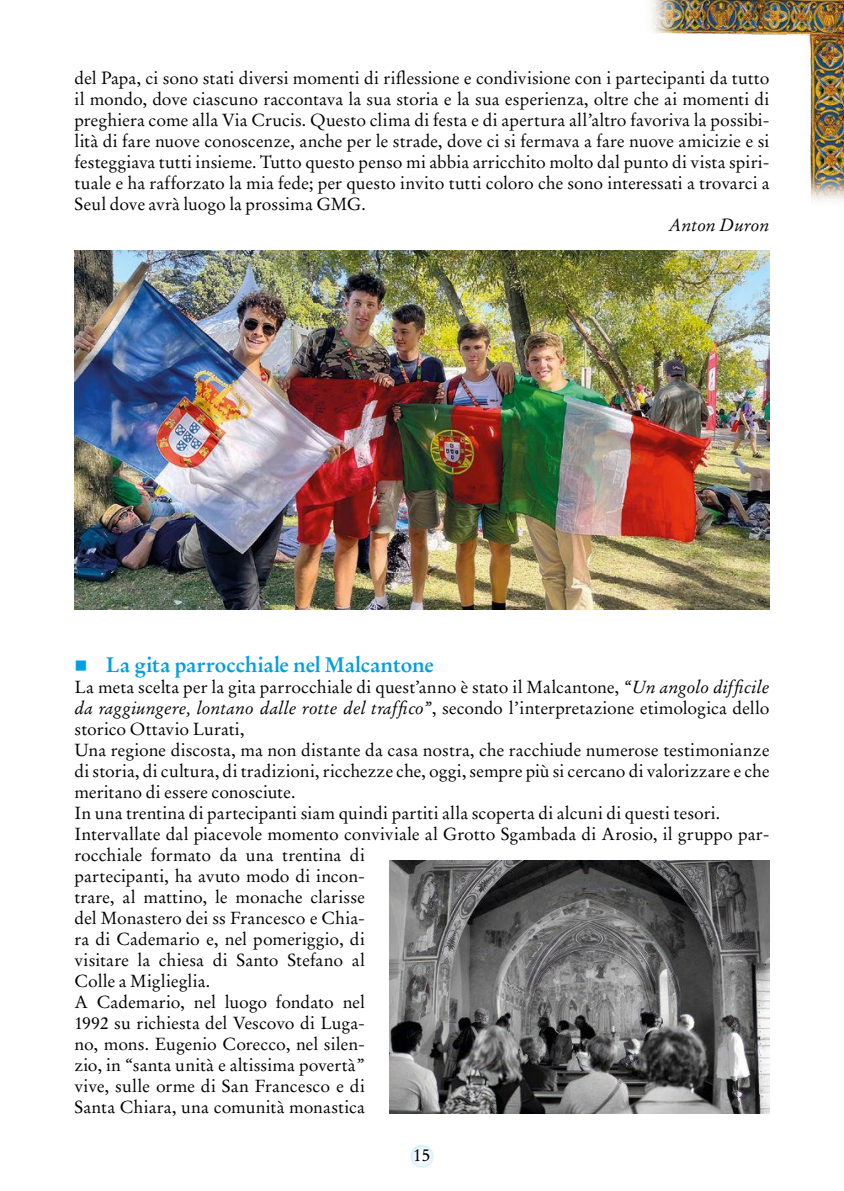
<style>
.page{position:relative;width:844px;height:1191px;background:#fff}
.page>*{position:absolute;margin:0;border:0;box-sizing:border-box;transform-origin:0 0}
.t1{font:700 21px "Stempel Garamond LT Std";letter-spacing:-.01em;color:#009ee3}
.t2{font:17.5px/21px "Stempel Garamond LT Std";letter-spacing:.005em;color:#000}
.t3{font:italic 17.5px "Stempel Garamond LT Std";letter-spacing:.005em;color:#000}
.s1{font-style:italic}
</style>
<div class="page">
<svg style="left:410px;top:1144px;width:23px;height:23px"></svg>
<img style="left:74px;top:251px;width:695px;height:358px">
<img style="left:389px;top:860px;width:380px;height:253px">
<img style="left:651px;top:0;width:192px;height:201px">
<p class="t2" style="left:74px;top:68px;width:696px;text-align:justify">del Papa, ci sono stati diversi momenti di riflessione e condivisione con i partecipanti da tutto il mondo, dove ciascuno raccontava la sua storia e la sua esperienza, oltre che ai momenti di preghiera come alla Via Crucis. Questo clima di festa e di apertura all’altro favoriva la possibi&shy;lità di fare nuove conoscenze, anche per le strade, dove ci si fermava a fare nuove amicizie e si festeggiava tutti insieme. Tutto questo penso mi abbia arricchito molto dal punto di vista spiri&shy;tuale e ha rafforzato la mia fede; per questo invito tutti coloro che sono interessati a trovarci a Seul dove avrà luogo la prossima GMG.</p>
<p class="t3" style="left:668px;top:214px;width:102px">Anton Duron</p>
<p class="t1" style="left:74px;top:652px;width:361px">■ La gita parrocchiale nel Malcantone</p>
<p class="t2" style="left:74px;top:677px;width:696px">La meta scelta per la gita parrocchiale di quest’anno è stato il Malcantone, <span class="s1">“Un angolo difficile da raggiungere, lontano dalle rotte del traffico”</span>, secondo l’interpretazione etimologica dello storico Ottavio Lurati,<br>Una regione discosta, ma non distante da casa nostra, che racchiude numerose testimonianze di storia, di cultura, di tradizioni, ricchezze che, oggi, sempre più si cercano di valorizzare e che meritano di essere conosciute.<br>In una trentina di partecipanti siam quindi partiti alla scoperta di alcuni di questi tesori.<br>Intervallate dal piacevole momento conviviale al Grotto Sgambada di Arosio, il gruppo par&shy;rocchiale formato da una trentina di<br>partecipanti, ha avuto modo di incon-<br>trare, al mattino, le monache clarisse<br>del Monastero dei ss Francesco e Chia-<br>ra di Cademario e, nel pomeriggio, di<br>visitare la chiesa di Santo Stefano al<br>Colle a Miglieglia.<br>A Cademario, nel luogo fondato nel<br>1992 su richiesta del Vescovo di Luga-<br>no, mons. Eugenio Corecco, nel silen-<br>zio, in “santa unità e altissima povertà”<br>vive, sulle orme di San Francesco e di<br>Santa Chiara, una comunità monastica</p>
<p class="t2" style="left:413px;top:1145px;width:19px">15</p>
</div>
